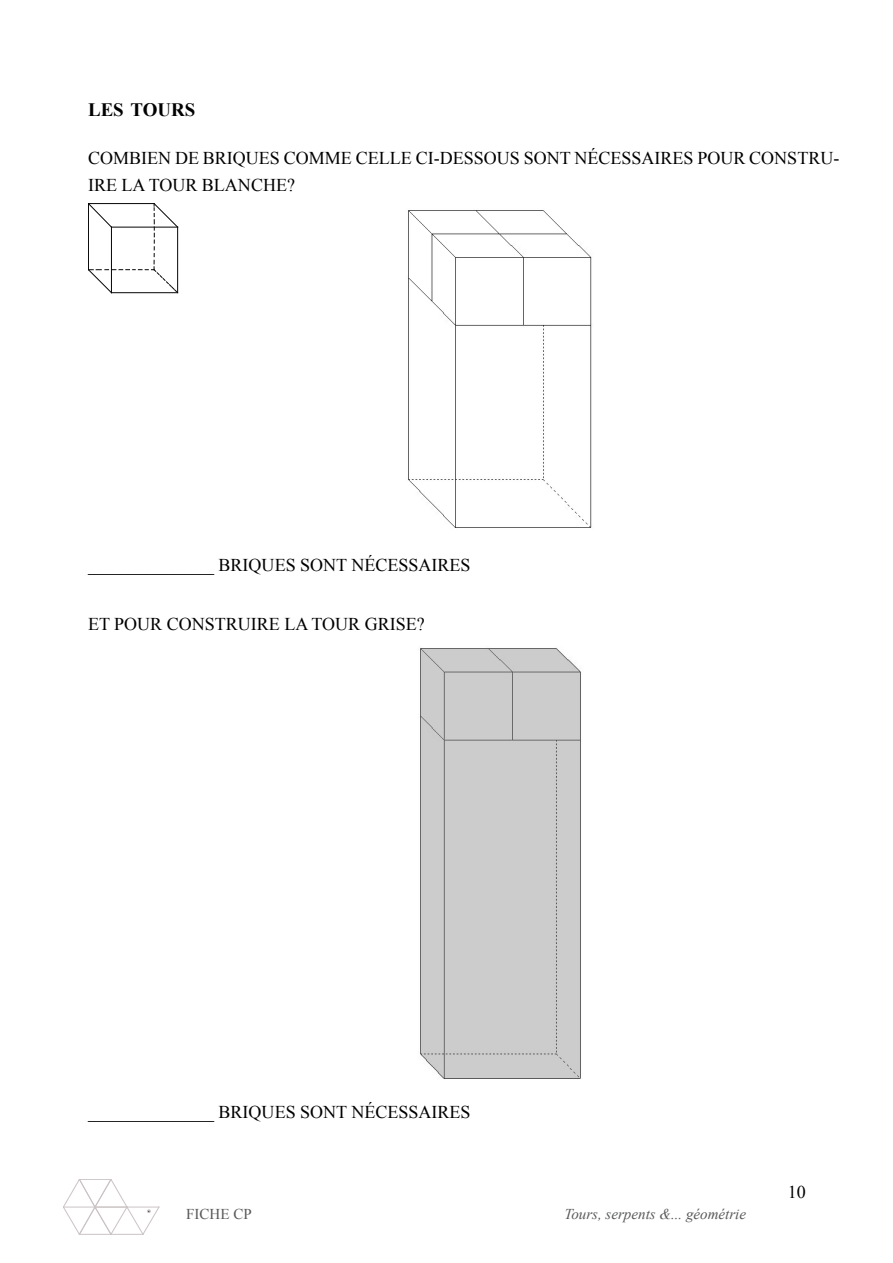
<style>
.page{position:relative;width:893px;height:1263px;background:#fff}
.page>*{position:absolute;margin:0;border:0;box-sizing:border-box;transform-origin:0 0}
.t1{font:700 18.9px "Times New Roman";color:#000}
.t2{font:18px/27px "Times New Roman";color:#000}
.t3{font:italic 15px "Times New Roman";color:#58595b}
.t4{font:15px "Times New Roman";color:#58595b}
</style>
<div class="page">
<svg style="left:63px;top:1179px;width:96px;height:56px"></svg>
<img style="left:408px;top:210px;width:184px;height:318px">
<div style="left:420px;top:648px;width:161px;height:431px;background:#ccc"></div>
<svg style="left:88px;top:203px;width:90px;height:90px"></svg>
<p class="t1" style="left:88px;top:99px;width:109px">LES TOURS</p>
<p class="t2" style="left:88px;top:147px;width:752px">COMBIEN DE BRIQUES COMME CELLE CI-DESSOUS SONT NÉCESSAIRES POUR CONSTRU-<br>IRE LA TOUR BLANCHE?</p>
<p class="t2" style="left:88px;top:554px;width:384px">______________ BRIQUES SONT NÉCESSAIRES</p>
<p class="t2" style="left:88px;top:612px;width:338px">ET POUR CONSTRUIRE LA TOUR GRISE?</p>
<p class="t2" style="left:88px;top:1100px;width:384px">______________ BRIQUES SONT NÉCESSAIRES</p>
<p class="t4" style="left:186px;top:1209px;width:67px">FICHE CP</p>
<p class="t3" style="left:564px;top:1209px;width:183px">Tours, serpents &amp;... géométrie</p>
<p class="t2" style="left:787px;top:1180px;width:19px">10</p>
</div>
